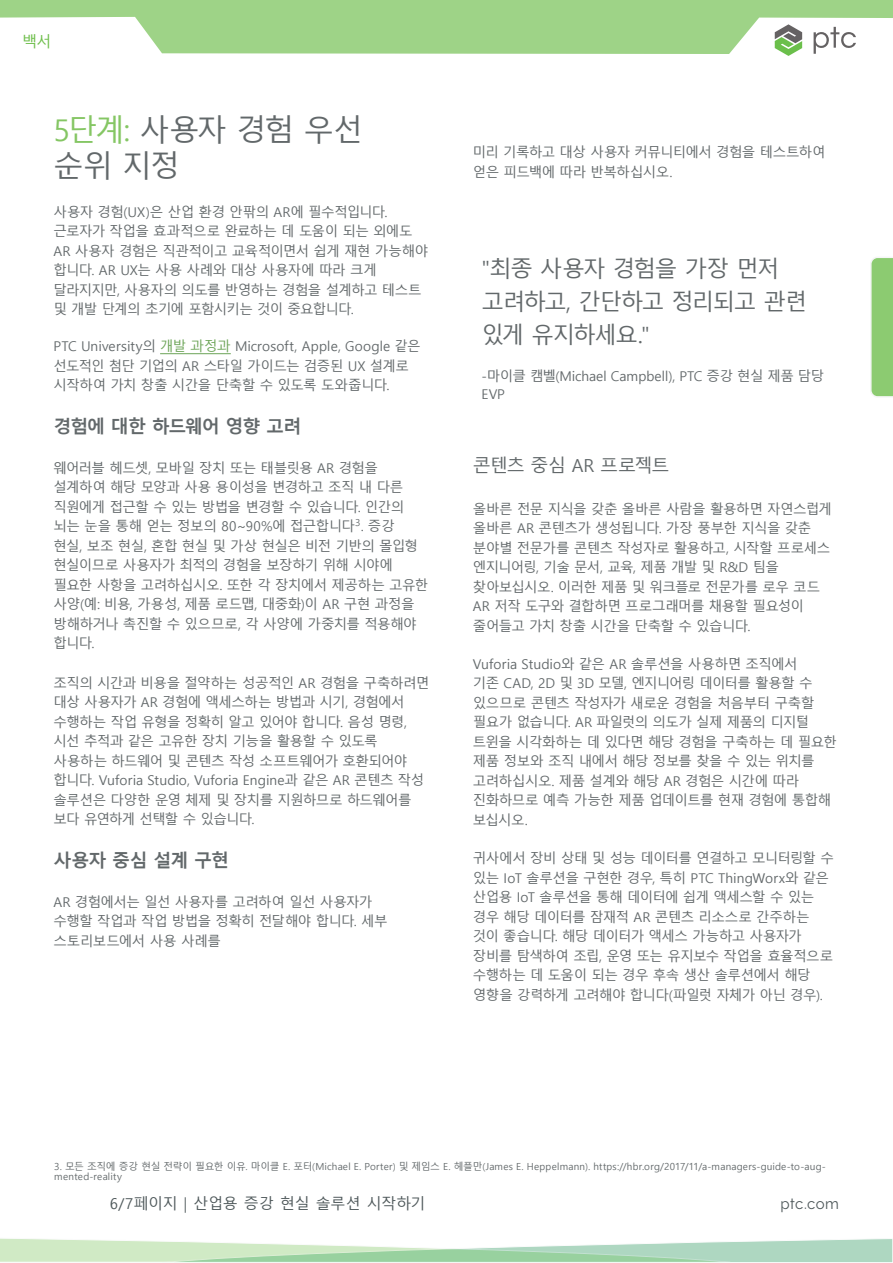
<style>
.page{position:relative;width:893px;height:1263px;background:#fff}
.page>*{position:absolute;margin:0;border:0;box-sizing:border-box;transform-origin:0 0}
.t1{font:30px/36px "Malgun Gothic";letter-spacing:-.07em;color:#62686a}
.t2{font:22.5px/33px "Malgun Gothic";letter-spacing:-.065em;color:#62686a}
.t3{font:700 18px "Malgun Gothic";letter-spacing:-.055em;color:#62686a}
.t4{font:18px "Malgun Gothic";letter-spacing:-.05em;color:#62686a}
.t5{font:15px "Malgun Gothic";letter-spacing:-.02em;color:#4e585a}
.t6{font:15px "Raleway";letter-spacing:.025em;color:#4e585a}
.t7{font:15px "Malgun Gothic";color:#6ebe4b}
.t8{font:13.5px/19.5px "Malgun Gothic";letter-spacing:-.04em;color:#62686a}
.t9{font:13.5px/19.5px "Malgun Gothic";letter-spacing:-.01em;color:#62686a}
.t10{font:13.5px/18px "Malgun Gothic";letter-spacing:-.005em;color:#62686a}
.t11{font:9.75px/10.5px "Malgun Gothic";letter-spacing:.02em;color:#62686a}
.s1{color:#85c664}
.s2{color:#6ca457}
</style>
<div class="page">
<svg style="left:0;top:0;width:893px;height:54px;fill:#9ed387"></svg>
<svg style="left:775px;top:24px;width:27px;height:32px"></svg>
<svg style="left:814px;top:27px;width:42px;height:27px"></svg>
<div style="left:454px;top:236px;width:432px;height:183px;border:2px solid #6ebe4b;border-radius:7px"></div>
<svg style="left:870px;top:257px;width:23px;height:141px;background:#95cf7d"></svg>
<svg style="left:0;top:1238px;width:893px;height:25px"></svg>
<hr style="left:160px;top:353px;width:71px;height:1px;background:#6ca457">
<p class="t7" style="left:22px;top:33px;width:31px">백서</p>
<h1 class="t1" style="left:53px;top:113px;width:311px"><span class="s1">5단계:</span> 사용자 경험 우선 순위 지정</h1>
<p class="t8" style="left:53px;top:202px;width:376px">사용자 경험(UX)은 산업 환경 안팎의 AR에 필수적입니다. 근로자가 작업을 효과적으로 완료하는 데 도움이 되는 외에도<br>AR 사용자 경험은 직관적이고 교육적이면서 쉽게 재현 가능해야 합니다. AR UX는 사용 사례와 대상 사용자에 따라 크게 달라지지만, 사용자의 의도를 반영하는 경험을 설계하고 테스트 및 개발 단계의 초기에 포함시키는 것이 중요합니다.</p>
<p class="t9" style="left:53px;top:337px;width:369px">PTC University의 <span class="s2">개발 과정과</span> Microsoft, Apple, Google 같은 선도적인 첨단 기업의 AR 스타일 가이드는 검증된 UX 설계로 시작하여 가치 창출 시간을 단축할 수 있도록 도와줍니다.</p>
<h3 class="t3" style="left:53px;top:416px;width:249px">경험에 대한 하드웨어 영향 고려</h3>
<p class="t8" style="left:53px;top:458px;width:376px">웨어러블 헤드셋, 모바일 장치 또는 태블릿용 AR 경험을 설계하여 해당 모양과 사용 용이성을 변경하고 조직 내 다른 직원에게 접근할 수 있는 방법을 변경할 수 있습니다. 인간의 뇌는 눈을 통해 얻는 정보의 80~90%에 접근합니다<sup>3</sup>. 증강<br>현실, 보조 현실, 혼합 현실 및 가상 현실은 비전 기반의 몰입형 현실이므로 사용자가 최적의 경험을 보장하기 위해 시야에 필요한 사항을 고려하십시오. 또한 각 장치에서 제공하는 고유한 사양(예: 비용, 가용성, 제품 로드맵, 대중화)이 AR 구현 과정을 방해하거나 촉진할 수 있으므로, 각 사양에 가중치를 적용해야 합니다.</p>
<p class="t8" style="left:53px;top:673px;width:377px">조직의 시간과 비용을 절약하는 성공적인 AR 경험을 구축하려면 대상 사용자가 AR 경험에 액세스하는 방법과 시기, 경험에서 수행하는 작업 유형을 정확히 알고 있어야 합니다. 음성 명령, 시선 추적과 같은 고유한 장치 기능을 활용할 수 있도록 사용하는 하드웨어 및 콘텐츠 작성 소프트웨어가 호환되어야 합니다. Vuforia Studio, Vuforia Engine과 같은 AR 콘텐츠 작성 솔루션은 다양한 운영 체제 및 장치를 지원하므로 하드웨어를 보다 유연하게 선택할 수 있습니다.</p>
<h3 class="t3" style="left:53px;top:850px;width:177px">사용자 중심 설계 구현</h3>
<p class="t8" style="left:53px;top:892px;width:336px">AR 경험에서는 일선 사용자를 고려하여 일선 사용자가 수행할 작업과 작업 방법을 정확히 전달해야 합니다. 세부 스토리보드에서 사용 사례를</p>
<p class="t8" style="left:473px;top:143px;width:354px">미리 기록하고 대상 사용자 커뮤니티에서 경험을 테스트하여 얻은 피드백에 따라 반복하십시오.</p>
<h2 class="t2" style="left:481px;top:253px;width:327px">"최종 사용자 경험을 가장 먼저 고려하고, 간단하고 정리되고 관련 있게 유지하세요."</h2>
<p class="t10" style="left:481px;top:367px;width:344px">-마이클 캠벨(Michael Campbell), PTC 증강 현실 제품 담당<br>EVP</p>
<h3 class="t4" style="left:473px;top:456px;width:198px">콘텐츠 중심 AR 프로젝트</h3>
<p class="t8" style="left:473px;top:499px;width:361px">올바른 전문 지식을 갖춘 올바른 사람을 활용하면 자연스럽게 올바른 AR 콘텐츠가 생성됩니다. 가장 풍부한 지식을 갖춘 분야별 전문가를 콘텐츠 작성자로 활용하고, 시작할 프로세스 엔지니어링, 기술 문서, 교육, 제품 개발 및 R&amp;D 팀을 찾아보십시오. 이러한 제품 및 워크플로 전문가를 로우 코드<br>AR 저작 도구와 결합하면 프로그래머를 채용할 필요성이 줄어들고 가치 창출 시간을 단축할 수 있습니다.</p>
<p class="t8" style="left:473px;top:654px;width:365px">Vuforia Studio와 같은 AR 솔루션을 사용하면 조직에서<br>기존 CAD, 2D 및 3D 모델, 엔지니어링 데이터를 활용할 수 있으므로 콘텐츠 작성자가 새로운 경험을 처음부터 구축할 필요가 없습니다. AR 파일럿의 의도가 실제 제품의 디지털 트윈을 시각화하는 데 있다면 해당 경험을 구축하는 데 필요한 제품 정보와 조직 내에서 해당 정보를 찾을 수 있는 위치를 고려하십시오. 제품 설계와 해당 AR 경험은 시간에 따라 진화하므로 예측 가능한 제품 업데이트를 현재 경험에 통합해 보십시오.</p>
<p class="t8" style="left:473px;top:849px;width:362px">귀사에서 장비 상태 및 성능 데이터를 연결하고 모니터링할 수 있는 IoT 솔루션을 구현한 경우, 특히 PTC ThingWorx와 같은 산업용 IoT 솔루션을 통해 데이터에 쉽게 액세스할 수 있는 경우 해당 데이터를 잠재적 AR 콘텐츠 리소스로 간주하는 것이 좋습니다. 해당 데이터가 액세스 가능하고 사용자가 장비를 탐색하여 조립, 운영 또는 유지보수 작업을 효율적으로 수행하는 데 도움이 되는 경우 후속 생산 솔루션에서 해당 영향을 강력하게 고려해야 합니다(파일럿 자체가 아닌 경우).</p>
<p class="t11" style="left:54px;top:1161px;width:773px">3. 모든 조직에 증강 현실 전략이 필요한 이유. 마이클 E. 포터(Michael E. Porter) 및 제임스 E. 헤플만(James E. Heppelmann). https://hbr.org/2017/11/a-managers-guide-to-aug&shy;mented-reality</p>
<p class="t5" style="left:110px;top:1195px;width:317px">6/7페이지 | 산업용 증강 현실 솔루션 시작하기</p>
<p class="t6" style="left:781px;top:1195px;width:60px">ptc.com</p>
</div>
